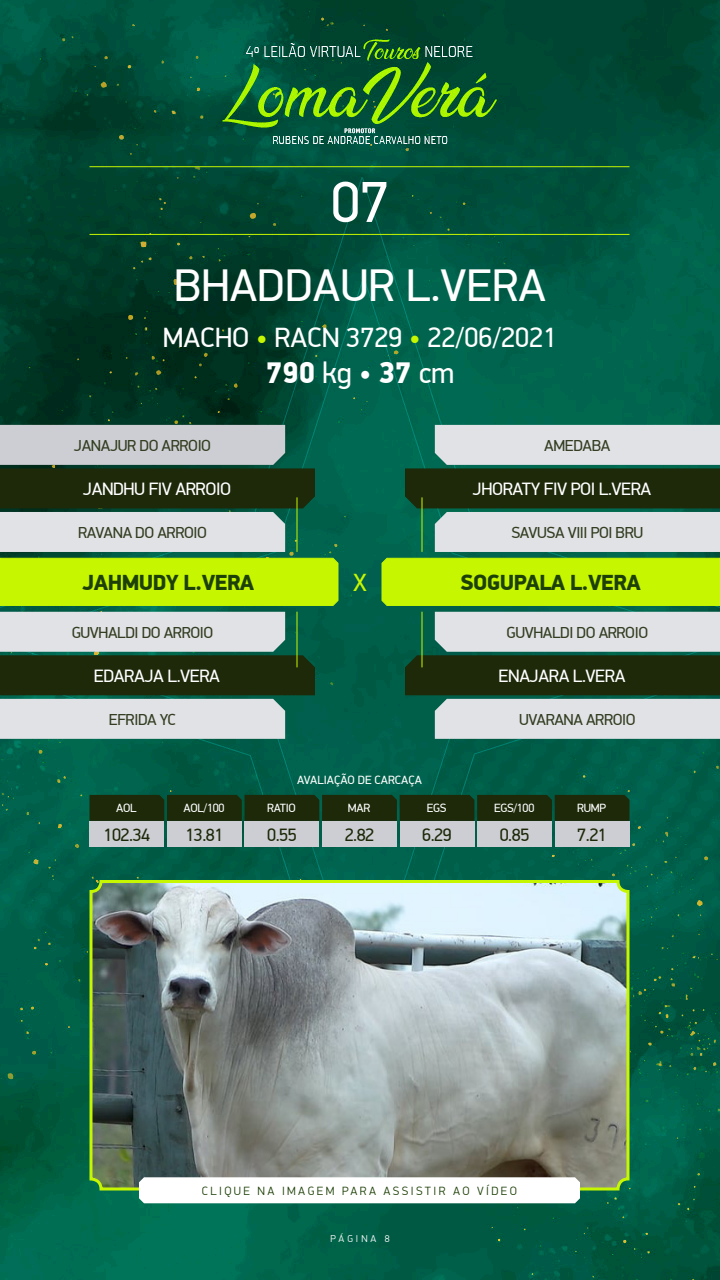
<style>
.page{position:relative;width:720px;height:1280px;background:#fff}
.page>*{position:absolute;margin:0;border:0;box-sizing:border-box;transform-origin:0 0}
.t1{font:58px "PF Din Display Pro";color:#fff}
.t2{font:46px "PF Din Display Pro";color:#fff}
.t3{font:900 30px "PF Din Display Pro";color:#fff}
.t4{font:28px "PF Din Display Pro";color:#fff}
.t5{font:25px "PF Din Display Pro";color:#c6f700}
.t6{font:900 22px "PF Din Display Pro";letter-spacing:-.025em;color:#1d4006}
.t7{font:18px "PF Din Display Pro";letter-spacing:-.025em;color:#fff}
.t8{font:18px "PF Din Display Pro";letter-spacing:-.025em;color:#1d2909}
.t9{font:16px "PF Din Display Pro";letter-spacing:-.025em;color:#343e22}
.t10{font:300 12px "PF Din Display Pro";letter-spacing:.2em;color:#1d4006}
.t11{font:12px "PF Din Display Pro";letter-spacing:-.025em;color:#fff}
.t12{font:12px "PF Din Display Pro";color:#fff}
.t13{font:300 10px "PF Din Display Pro";letter-spacing:.3em;color:#fff}
.s1{color:#c6f700}
.s2{font-weight:400}
</style>
<div class="page">
<img style="left:0;top:0;width:720px;height:1280px">
<img style="left:91px;top:882px;width:537px;height:307px">
<div style="left:90px;top:880px;width:540px;height:310px;border:3px solid #c6f700;border-radius:10px"></div>
<svg style="left:139px;top:1177px;width:441px;height:26px"></svg>
<div style="left:90px;top:795px;width:539px;height:26px;background:#1d2909"></div>
<div style="left:90px;top:821px;width:74px;height:26px;background:#cdced3"></div>
<div style="left:400px;top:821px;width:74px;height:26px;background:#cdced3"></div>
<div style="left:245px;top:821px;width:74px;height:26px;background:#cdced3"></div>
<div style="left:555px;top:821px;width:75px;height:26px;background:#cdced3"></div>
<div style="left:167px;top:821px;width:75px;height:26px;background:#cdced3"></div>
<div style="left:477px;top:821px;width:75px;height:26px;background:#cdced3"></div>
<div style="left:322px;top:821px;width:75px;height:26px;background:#cdced3"></div>
<svg style="left:0;top:612px;width:315px;height:127px;background:#89988e"></svg>
<svg style="left:405px;top:612px;width:315px;height:127px;background:#87978c"></svg>
<svg style="left:0;top:425px;width:339px;height:181px;background:#89a85e"></svg>
<svg style="left:381px;top:425px;width:339px;height:181px;background:#8dae63"></svg>
<hr style="left:296px;top:612px;width:2px;height:55px;background:#c6f700">
<hr style="left:296px;top:497px;width:2px;height:55px;background:#c6f700">
<hr style="left:422px;top:612px;width:1px;height:55px;background:#c6f700">
<hr style="left:422px;top:497px;width:1px;height:55px;background:#c6f700">
<hr style="left:90px;top:234px;width:540px;height:1px;background:#c6f700">
<hr style="left:90px;top:166px;width:540px;height:1px;background:#c6f700">
<p class="t1" style="left:331px;top:168px;width:59px">07</p>
<p class="t2" style="left:174px;top:258px;width:373px">BHADDAUR L.VERA</p>
<p class="t4" style="left:163px;top:321px;width:396px">MACHO <span class="s1">•</span> RACN 3729 <span class="s1">•</span> 22/06/2021</p>
<p class="t3" style="left:266px;top:355px;width:190px">790 <span class="s2">kg •</span> 37 <span class="s2">cm</span></p>
<p class="t9" style="left:74px;top:436px;width:139px">JANAJUR DO ARROIO</p>
<p class="t9" style="left:544px;top:436px;width:68px">AMEDABA</p>
<p class="t7" style="left:83px;top:478px;width:150px">JANDHU FIV ARROIO</p>
<p class="t7" style="left:473px;top:478px;width:180px">JHORATY FIV POI L.VERA</p>
<p class="t9" style="left:78px;top:523px;width:130px">RAVANA DO ARROIO</p>
<p class="t9" style="left:511px;top:523px;width:133px">SAVUSA VIII POI BRU</p>
<p class="t6" style="left:83px;top:569px;width:173px">JAHMUDY L.VERA</p>
<p class="t5" style="left:353px;top:568px;width:15px">X</p>
<p class="t6" style="left:460px;top:569px;width:182px">SOGUPALA L.VERA</p>
<p class="t9" style="left:72px;top:623px;width:143px">GUVHALDI DO ARROIO</p>
<p class="t9" style="left:507px;top:623px;width:143px">GUVHALDI DO ARROIO</p>
<p class="t7" style="left:94px;top:665px;width:128px">EDARAJA L.VERA</p>
<p class="t7" style="left:499px;top:665px;width:128px">ENAJARA L.VERA</p>
<p class="t9" style="left:109px;top:710px;width:69px">EFRIDA YC</p>
<p class="t9" style="left:519px;top:710px;width:118px">UVARANA ARROIO</p>
<p class="t12" style="left:297px;top:772px;width:126px">AVALIAÇÃO DE CARCAÇA</p>
<p class="t11" style="left:116px;top:801px;width:22px">AOL</p>
<p class="t11" style="left:184px;top:801px;width:42px">AOL/100</p>
<p class="t11" style="left:267px;top:801px;width:30px">RATIO</p>
<p class="t11" style="left:348px;top:801px;width:24px">MAR</p>
<p class="t11" style="left:427px;top:801px;width:21px">EGS</p>
<p class="t11" style="left:494px;top:801px;width:42px">EGS/100</p>
<p class="t11" style="left:577px;top:801px;width:30px">RUMP</p>
<p class="t8" style="left:104px;top:824px;width:48px">102.34</p>
<p class="t8" style="left:185px;top:824px;width:40px">13.81</p>
<p class="t8" style="left:267px;top:824px;width:31px">0.55</p>
<p class="t8" style="left:345px;top:824px;width:31px">2.82</p>
<p class="t8" style="left:422px;top:824px;width:31px">6.29</p>
<p class="t8" style="left:500px;top:824px;width:31px">0.85</p>
<p class="t8" style="left:577px;top:824px;width:31px">7.21</p>
<p class="t10" style="left:202px;top:1184px;width:317px">CLIQUE NA IMAGEM PARA ASSISTIR AO VÍDEO</p>
<p class="t13" style="left:330px;top:1232px;width:61px">PÁGINA 8</p>
</div>
